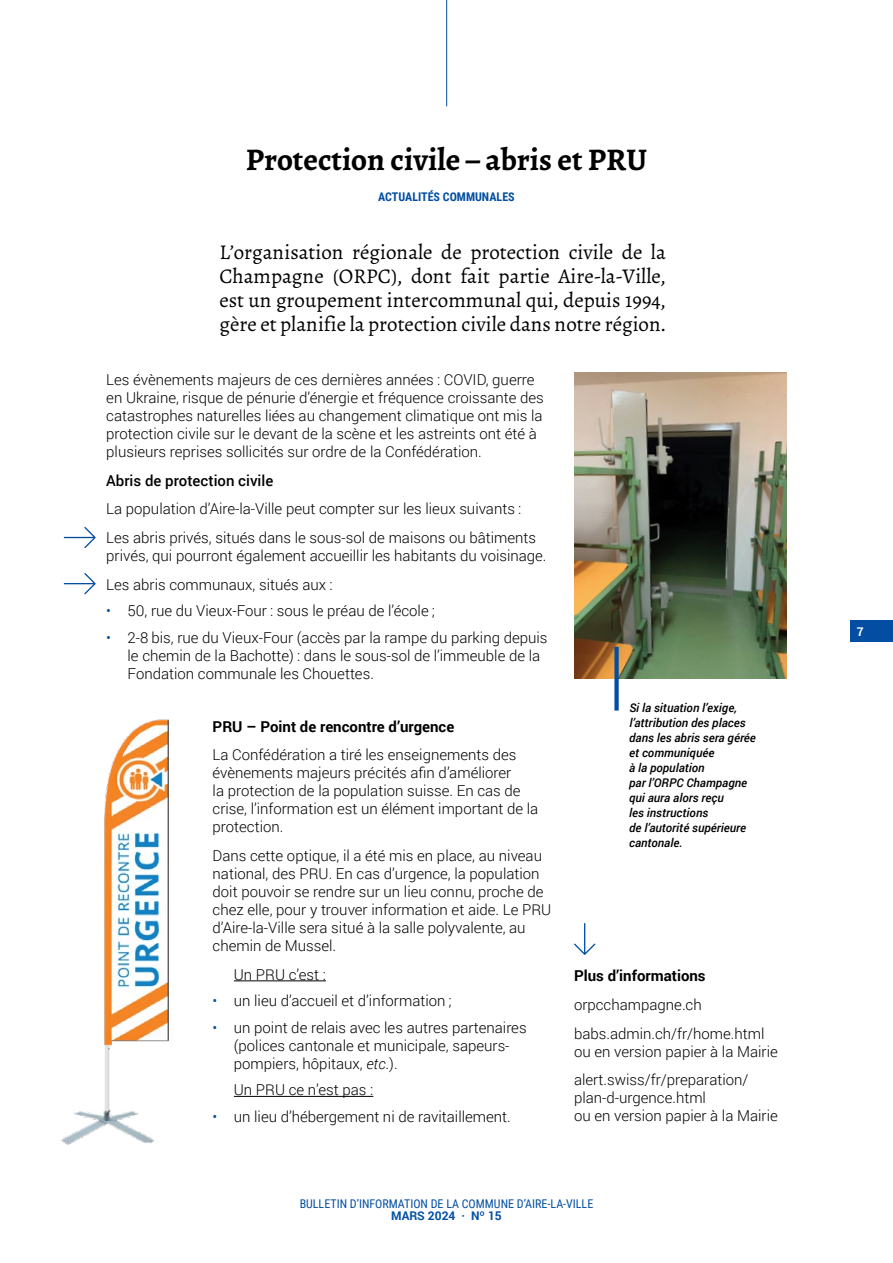
<style>
.page{position:relative;width:893px;height:1263px;background:#fff}
.page>*{position:absolute;margin:0;border:0;box-sizing:border-box;transform-origin:0 0}
.t1{font:700 31.5px "Alegreya";color:#000}
.t2{font:21px/24px "Alegreya";color:#000;text-align:justify}
.t3{font:300 15px/18px "Roboto";color:#000}
.t4{font:700 15px "Roboto";color:#000}
.t5{font:500 15px "Roboto";color:#000}
.t6{font:italic 500 12px/15px "Roboto";color:#000}
.t7{font:12px "Roboto Condensed";color:#034ea2}
.t8{font:700 12px "Roboto Condensed";color:#034ea2}
.t9{font:700 12px "Roboto";color:#034ea2}
.t10{font:700 12px "Roboto";color:#fff}
.s1{color:#034ea2}
.s2{font-style:italic}
</style>
<div class="page">
<hr style="left:446px;top:0;width:1px;height:106px;background:#034ea2">
<img style="left:574px;top:373px;width:213px;height:306px">
<hr style="left:234px;top:980px;width:92px;height:1px;background:#000">
<hr style="left:234px;top:1096px;width:139px;height:1px;background:#000">
<img style="left:61px;top:719px;width:108px;height:426px">
<div style="left:614px;top:647px;width:5px;height:64px;background:#034ea2"></div>
<svg style="left:64px;top:527px;width:32px;height:21px"></svg>
<svg style="left:64px;top:573px;width:32px;height:21px"></svg>
<svg style="left:574px;top:923px;width:21px;height:32px"></svg>
<div style="left:850px;top:621px;width:43px;height:21px;background:#034ea2"></div>
<h1 class="t1" style="left:246px;top:139px;width:403px">Protection civile – abris et PRU</h1>
<p class="t8" style="left:378px;top:189px;width:138px">ACTUALITÉS COMMUNALES</p>
<h2 class="t2" style="left:219px;top:240px;width:448px">L’organisation régionale de protection civile de la Champagne (ORPC), dont fait partie Aire-la-Ville, est un groupement intercommunal qui, depuis 1994, gère et planifie la protection civile dans notre région.</h2>
<p class="t3" style="left:106px;top:370px;width:439px">Les évènements majeurs de ces dernières années : COVID, guerre en Ukraine, risque de pénurie d’énergie et fréquence croissante des catastrophes naturelles liées au changement climatique ont mis la protection civile sur le devant de la scène et les astreints ont été à plusieurs reprises sollicités sur ordre de la Confédération.</p>
<p class="t5" style="left:106px;top:470px;width:169px">Abris de protection civile</p>
<p class="t3" style="left:106px;top:494px;width:431px;line-height:28.7px">La population d’Aire-la-Ville peut compter sur les lieux suivants :<br>Les abris privés, situés dans le sous-sol de maisons ou bâtiments</p>
<p class="t3" style="left:106px;top:541px;width:442px;line-height:28.7px">privés, qui pourront également accueillir les habitants du voisinage.<br>Les abris communaux, situés aux :</p>
<p class="t3" style="left:106px;top:601px;width:330px"><span class="s1">•</span> 50, rue du Vieux-Four : sous le préau de l’école ;</p>
<p class="t3" style="left:128px;top:628px;width:421px;text-indent:-21px"><span class="s1">•</span> 2-8 bis, rue du Vieux-Four (accès par la rampe du parking depuis le chemin de la Bachotte) : dans le sous-sol de l’immeuble de la<br>Fondation communale les Chouettes.</p>
<p class="t4" style="left:213px;top:716px;width:243px">PRU – Point de rencontre d’urgence</p>
<p class="t3" style="left:213px;top:746px;width:327px">La Confédération a tiré les enseignements des évènements majeurs précités afin d’améliorer<br>la protection de la population suisse. En cas de crise, l’information est un élément important de la protection.</p>
<p class="t3" style="left:213px;top:846px;width:340px">Dans cette optique, il a été mis en place, au niveau national, des PRU. En cas d’urgence, la population doit pouvoir se rendre sur un lieu connu, proche de chez elle, pour y trouver information et aide. Le PRU d’Aire-la-Ville sera situé à la salle polyvalente, au chemin de Mussel.</p>
<p class="t3" style="left:234px;top:965px;width:94px">Un PRU c’est :</p>
<p class="t3" style="left:213px;top:991px;width:241px"><span class="s1">•</span> un lieu d’accueil et d’information ;</p>
<p class="t3" style="left:234px;top:1018px;width:294px;text-indent:-21px"><span class="s1">•</span> un point de relais avec les autres partenaires (polices cantonale et municipale, sapeurs&shy;pompiers, hôpitaux, <span class="s2">etc</span>.).</p>
<p class="t3" style="left:234px;top:1080px;width:141px">Un PRU ce n’est pas :</p>
<p class="t3" style="left:213px;top:1107px;width:300px"><span class="s1">•</span> un lieu d’hébergement ni de ravitaillement.</p>
<p class="t6" style="left:629px;top:699px;width:128px">Si la situation l’exige, l’attribution des places dans les abris sera gérée et communiquée<br>à la population<br>par l’ORPC Champagne qui aura alors reçu<br>les instructions<br>de l’autorité supérieure cantonale.</p>
<p class="t4" style="left:574px;top:965px;width:133px">Plus d’informations</p>
<p class="t3" style="left:574px;top:990px;width:192px;line-height:28.7px">orpcchampagne.ch babs.admin.ch/fr/home.html</p>
<p class="t3" style="left:574px;top:1036px;width:205px;line-height:28.7px">ou en version papier à la Mairie alert.swiss/fr/preparation/</p>
<p class="t3" style="left:574px;top:1088px;width:205px">plan-d-urgence.html<br>ou en version papier à la Mairie</p>
<p class="t7" style="left:300px;top:1196px;width:295px">BULLETIN D’INFORMATION DE LA COMMUNE D’AIRE-LA-VILLE</p>
<p class="t9" style="left:391px;top:1207px;width:112px">MARS 2024 · Nº 15</p>
<p class="t10" style="left:857px;top:623px;width:8px">7</p>
</div>
